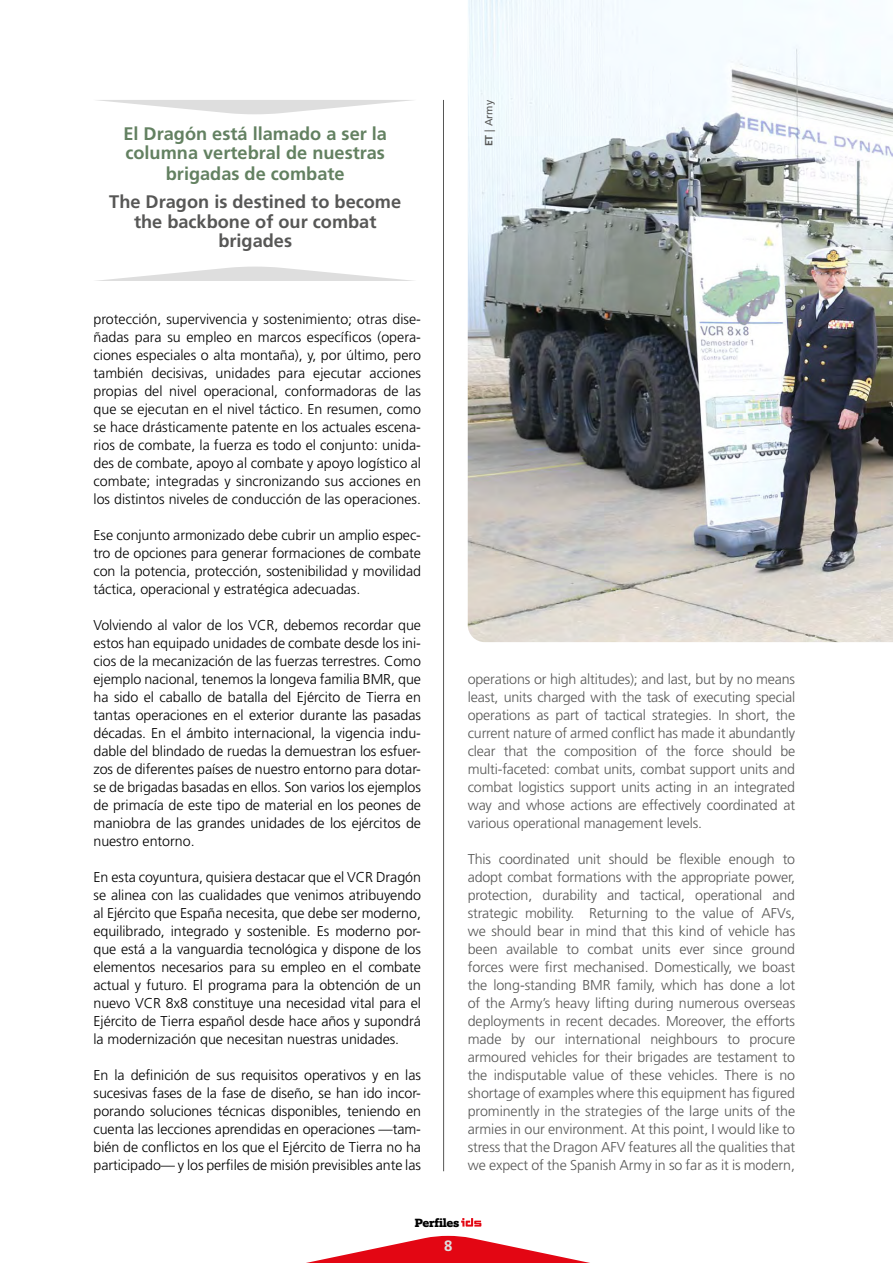
<style>
.page{position:relative;width:893px;height:1263px;background:#fff}
.page>*{position:absolute;margin:0;border:0;box-sizing:border-box;transform-origin:0 0}
.t1{font:700 18.15px/20.2px "Frutiger LT Std";color:#638161;text-align:center}
.t2{font:700 18.15px/19.5px "Frutiger LT Std";color:#575756;text-align:center}
.t3{font:700 15px "Frutiger LT Std";color:#dedede}
.t4{font:300 14.25px/18px "Frutiger LT Std";letter-spacing:-.005em;color:#000;text-align:justify}
.t5{font:300 14.25px/18px "Frutiger LT Std";letter-spacing:-.01em;color:#575756;text-align:justify}
.t6{font:800 12px "Equip Slab";letter-spacing:-.01em;color:#000}
.t7{font:10.5px "Frutiger LT Std";color:#575756}
.s1{font-weight:700}
</style>
<div class="page">
<svg style="left:306px;top:1236px;width:284px;height:27px"></svg>
<svg style="left:461px;top:1218px;width:20px;height:8px"></svg>
<hr style="left:443px;top:100px;width:1px;height:1071px;background:#575756">
<img style="left:468px;top:0;width:425px;height:642px">
<svg style="left:96px;top:267px;width:318px;height:14px"></svg>
<svg style="left:97px;top:100px;width:316px;height:14px"></svg>
<p class="t1" style="left:123px;top:124px;width:265px">El Dragón está llamado a ser la columna vertebral de nuestras brigadas de combate</p>
<p class="t2" style="left:109px;top:192px;width:293px">The Dragon is destined to become the backbone of our combat brigades</p>
<p class="t7" style="left:483px;top:146px;width:48px;rotate:-90deg"><span class="s1">ET</span> | Army</p>
<p class="t4" style="left:94px;top:310px;width:329px">protección, supervivencia y sostenimiento; otras dise&shy;ñadas para su empleo en marcos específicos (opera&shy;ciones especiales o alta montaña), y, por último, pero también decisivas, unidades para ejecutar acciones propias del nivel operacional, conformadoras de las que se ejecutan en el nivel táctico. En resumen, como se hace drásticamente patente en los actuales escena&shy;rios de combate, la fuerza es todo el conjunto: unida&shy;des de combate, apoyo al combate y apoyo logístico al combate; integradas y sincronizando sus acciones en los distintos niveles de conducción de las operaciones.</p>
<p class="t4" style="left:94px;top:526px;width:329px">Ese conjunto armonizado debe cubrir un amplio espec&shy;tro de opciones para generar formaciones de combate con la potencia, protección, sostenibilidad y movilidad táctica, operacional y estratégica adecuadas.</p>
<p class="t4" style="left:94px;top:616px;width:329px">Volviendo al valor de los VCR, debemos recordar que estos han equipado unidades de combate desde los ini&shy;cios de la mecanización de las fuerzas terrestres. Como ejemplo nacional, tenemos la longeva familia BMR, que ha sido el caballo de batalla del Ejército de Tierra en tantas operaciones en el exterior durante las pasadas décadas. En el ámbito internacional, la vigencia indu&shy;dable del blindado de ruedas la demuestran los esfuer&shy;zos de diferentes países de nuestro entorno para dotar&shy;se de brigadas basadas en ellos. Son varios los ejemplos de primacía de este tipo de material en los peones de maniobra de las grandes unidades de los ejércitos de nuestro entorno.</p>
<p class="t4" style="left:94px;top:868px;width:329px">En esta coyuntura, quisiera destacar que el VCR Dragón se alinea con las cualidades que venimos atribuyendo al Ejército que España necesita, que debe ser moderno, equilibrado, integrado y sostenible. Es moderno por&shy;que está a la vanguardia tecnológica y dispone de los elementos necesarios para su empleo en el combate actual y futuro. El programa para la obtención de un nuevo VCR 8x8 constituye una necesidad vital para el Ejército de Tierra español desde hace años y supondrá la modernización que necesitan nuestras unidades.</p>
<p class="t4" style="left:94px;top:1066px;width:329px">En la definición de sus requisitos operativos y en las sucesivas fases de la fase de diseño, se han ido incor&shy;porando soluciones técnicas disponibles, teniendo en cuenta las lecciones aprendidas en operaciones —tam&shy;bién de conflictos en los que el Ejército de Tierra no ha participado— y los perfiles de misión previsibles ante las</p>
<p class="t5" style="left:468px;top:670px;width:329px">operations or high altitudes); and last, but by no means least, units charged with the task of executing special operations as part of tactical strategies. In short, the current nature of armed conflict has made it abundantly clear that the composition of the force should be multi-faceted: combat units, combat support units and combat logistics support units acting in an integrated way and whose actions are effectively coordinated at various operational management levels.</p>
<p class="t5" style="left:468px;top:850px;width:329px">This coordinated unit should be flexible enough to adopt combat formations with the appropriate power, protection, durability and tactical, operational and strategic mobility. Returning to the value of AFVs, we should bear in mind that this kind of vehicle has been available to combat units ever since ground forces were first mechanised. Domestically, we boast the long-standing BMR family, which has done a lot of the Army’s heavy lifting during numerous overseas deployments in recent decades. Moreover, the efforts made by our international neighbours to procure armoured vehicles for their brigades are testament to the indisputable value of these vehicles. There is no shortage of examples where this equipment has figured prominently in the strategies of the large units of the armies in our environment. At this point, I would like to stress that the Dragon AFV features all the qualities that we expect of the Spanish Army in so far as it is modern,</p>
<p class="t6" style="left:415px;top:1215px;width:46px">Perfiles</p>
<p class="t3" style="left:444px;top:1237px;width:10px">8</p>
</div>
